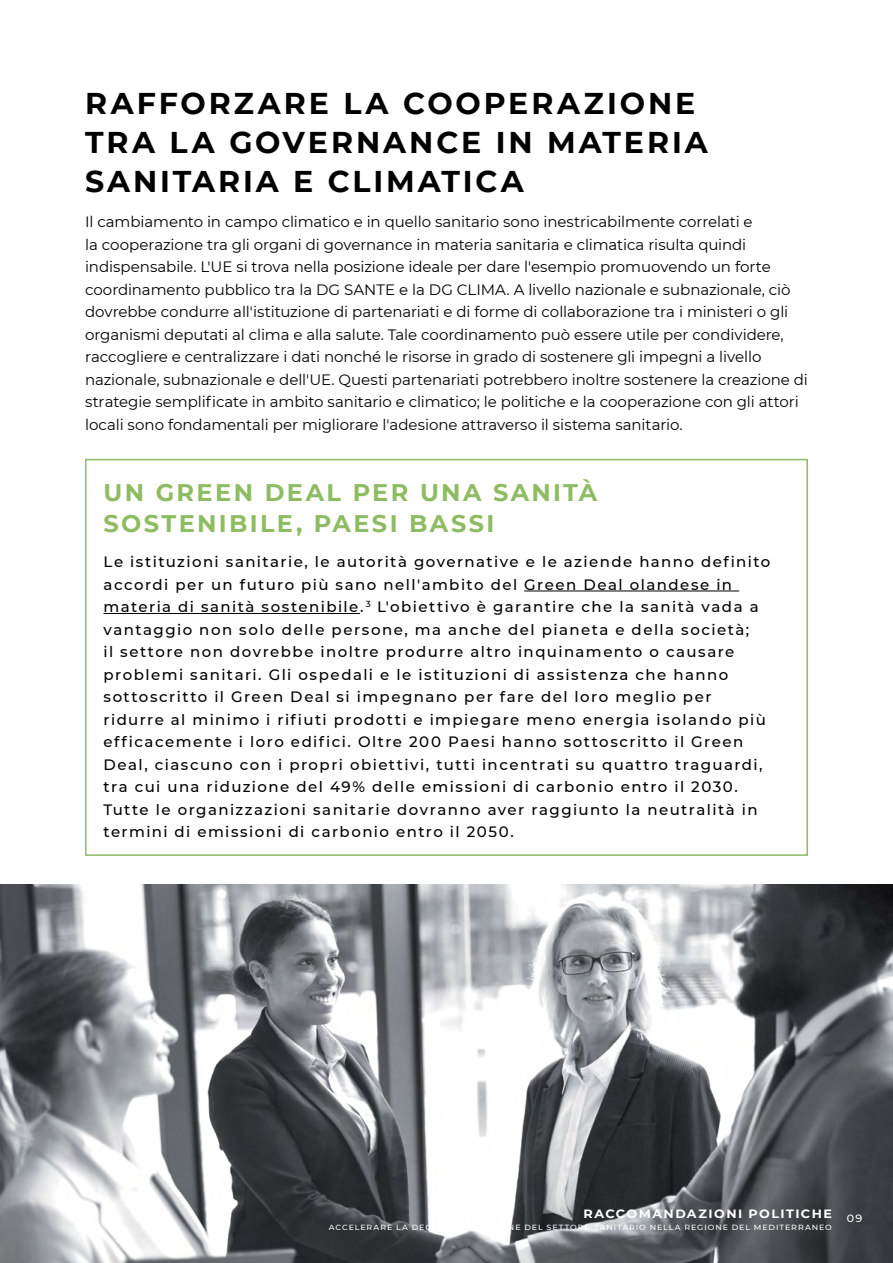
<style>
.page{position:relative;width:893px;height:1263px;background:#fff}
.page>*{position:absolute;margin:0;border:0;box-sizing:border-box;transform-origin:0 0}
.t1{font:700 30px/39px "Montserrat";letter-spacing:.095em;color:#000}
.t2{font:700 24px/31.5px "Montserrat";letter-spacing:.1em;color:#8ebc62}
.t3{font:15px/22.5px "Montserrat";letter-spacing:-.005em;color:#000}
.t4{font:500 15px/22.5px "Montserrat";letter-spacing:.095em;color:#000}
.t5{font:700 12px "Montserrat";letter-spacing:.115em;color:#fff;scale:1.06 1}
.t6{font:500 7.5px "Montserrat";letter-spacing:.12em;color:#fff;scale:1.06 1}
</style>
<div class="page">
<img style="left:0;top:884px;width:893px;height:379px">
<hr style="left:524px;top:591px;width:215px;height:1px;background:#000">
<hr style="left:104px;top:613px;width:256px;height:1px;background:#000">
<div style="left:85px;top:459px;width:723px;height:397px;border:2px solid #8ebc62"></div>
<h1 class="t1" style="left:85px;top:82px;width:624px">RAFFORZARE LA COOPERAZIONE<br>TRA LA GOVERNANCE IN MATERIA<br>SANITARIA E CLIMATICA</h1>
<p class="t3" style="left:85px;top:210px;width:724px">Il cambiamento in campo climatico e in quello sanitario sono inestricabilmente correlati e<br>la cooperazione tra gli organi di governance in materia sanitaria e climatica risulta quindi indispensabile. L'UE si trova nella posizione ideale per dare l'esempio promuovendo un forte coordinamento pubblico tra la DG SANTE e la DG CLIMA. A livello nazionale e subnazionale, ciò dovrebbe condurre all'istituzione di partenariati e di forme di collaborazione tra i ministeri o gli organismi deputati al clima e alla salute. Tale coordinamento può essere utile per condividere, raccogliere e centralizzare i dati nonché le risorse in grado di sostenere gli impegni a livello nazionale, subnazionale e dell'UE. Questi partenariati potrebbero inoltre sostenere la creazione di strategie semplificate in ambito sanitario e climatico; le politiche e la cooperazione con gli attori locali sono fondamentali per migliorare l'adesione attraverso il sistema sanitario.</p>
<h2 class="t2" style="left:104px;top:475px;width:495px">UN GREEN DEAL PER UNA SANITÀ<br>SOSTENIBILE, PAESI BASSI</h2>
<p class="t4" style="left:104px;top:550px;width:668px">Le istituzioni sanitarie, le autorità governative e le aziende hanno definito accordi per un futuro più sano nell'ambito del Green Deal olandese in materia di sanità sostenibile. <sup>3</sup> L'obiettivo è garantire che la sanità vada a vantaggio non solo delle persone, ma anche del pianeta e della società;<br>il settore non dovrebbe inoltre produrre altro inquinamento o causare problemi sanitari. Gli ospedali e le istituzioni di assistenza che hanno sottoscritto il Green Deal si impegnano per fare del loro meglio per ridurre al minimo i rifiuti prodotti e impiegare meno energia isolando più efficacemente i loro edifici. Oltre 200 Paesi hanno sottoscritto il Green Deal, ciascuno con i propri obiettivi, tutti incentrati su quattro traguardi, tra cui una riduzione del 49% delle emissioni di carbonio entro il 2030.<br>Tutte le organizzazioni sanitarie dovranno aver raggiunto la neutralità in termini di emissioni di carbonio entro il 2050.</p>
<p class="t5" style="left:583px;top:1205px;width:265px">RACCOMANDAZIONI POLITICHE <sub>09</sub></p>
<p class="t6" style="left:329px;top:1222px;width:476px">ACCELERARE LA DECARBONIZZAZIONE DEL SETTORE SANITARIO NELLA REGIONE DEL MEDITERRANEO</p>
</div>
